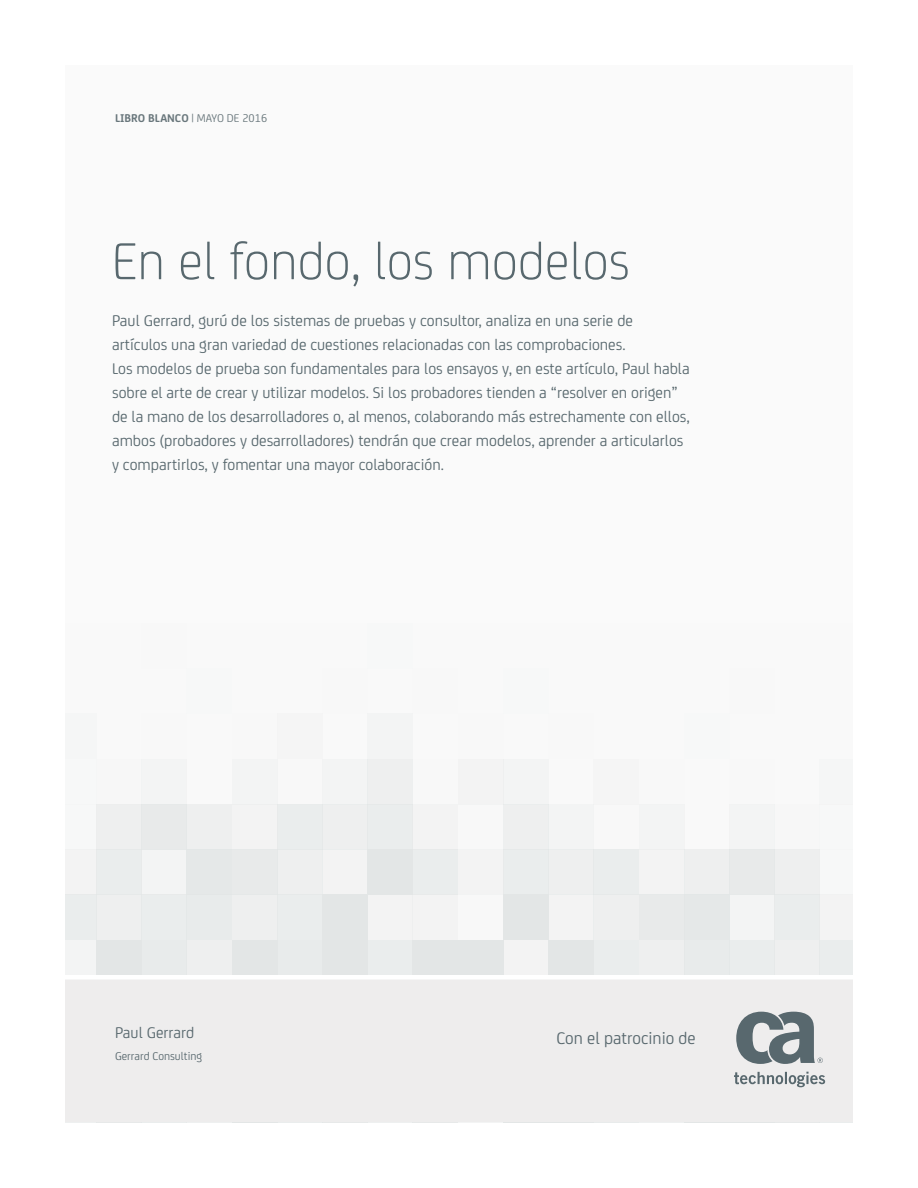
<style>
.page{position:relative;width:918px;height:1188px;background:#fff}
.page>*{position:absolute;margin:0;border:0;box-sizing:border-box;transform-origin:0 0}
.t1{font:300 55.5px "CA Sans";color:#58686e}
.t2{font:18px "CA Sans";color:#58686e}
.t3{font:16.5px/24px "CA Sans";color:#58686e}
.t4{font:700 12px "CA Sans";color:#58686e}
.t5{font:12px "CA Sans";color:#58686e}
.s1{font-weight:400}
</style>
<div class="page">
<div style="left:65px;top:65px;width:788px;height:1058px;background:#fafafa"></div>
<div style="left:277px;top:804px;width:45px;height:45px;background:#eaeded"></div>
<div style="left:277px;top:849px;width:45px;height:46px;background:#eeefef"></div>
<div style="left:277px;top:895px;width:45px;height:45px;background:#eaeded"></div>
<div style="left:277px;top:940px;width:45px;height:45px;background:#e8ebeb"></div>
<hr style="left:277px;top:1121px;width:45px;height:2px;background:#d1d9d9">
<div style="left:322px;top:759px;width:46px;height:45px;background:#f3f4f4"></div>
<div style="left:368px;top:714px;width:45px;height:45px;background:#f3f4f4"></div>
<div style="left:322px;top:804px;width:46px;height:45px;background:#eeefef"></div>
<div style="left:322px;top:849px;width:46px;height:46px;background:#f3f3f3"></div>
<div style="left:322px;top:895px;width:46px;height:45px;background:#e3e6e6"></div>
<div style="left:322px;top:940px;width:46px;height:45px;background:#e3e6e6"></div>
<hr style="left:322px;top:1121px;width:46px;height:2px;background:#d1d9d9">
<div style="left:368px;top:759px;width:45px;height:45px;background:#eeefef"></div>
<div style="left:368px;top:804px;width:45px;height:45px;background:#eaeded"></div>
<div style="left:368px;top:849px;width:45px;height:46px;background:#e3e6e6"></div>
<div style="left:368px;top:895px;width:45px;height:45px;background:#f3f3f3"></div>
<div style="left:368px;top:940px;width:45px;height:45px;background:#eaeded"></div>
<hr style="left:368px;top:1121px;width:45px;height:2px;background:#d1d9d9">
<div style="left:413px;top:804px;width:45px;height:45px;background:#f3f3f3"></div>
<div style="left:413px;top:849px;width:45px;height:46px;background:#eaeded"></div>
<div style="left:413px;top:895px;width:45px;height:45px;background:#f3f3f3"></div>
<div style="left:413px;top:940px;width:45px;height:45px;background:#e3e6e6"></div>
<hr style="left:413px;top:1121px;width:45px;height:2px;background:#d1d9d9">
<div style="left:458px;top:759px;width:45px;height:45px;background:#f3f3f3"></div>
<div style="left:277px;top:714px;width:45px;height:45px;background:#f5f5f5"></div>
<div style="left:458px;top:849px;width:45px;height:46px;background:#f3f3f3"></div>
<div style="left:458px;top:940px;width:45px;height:45px;background:#e3e6e6"></div>
<hr style="left:458px;top:1121px;width:45px;height:2px;background:#d1d9d9">
<div style="left:65px;top:849px;width:31px;height:46px;background:#f3f3f3"></div>
<div style="left:65px;top:895px;width:31px;height:45px;background:#eaeded"></div>
<div style="left:65px;top:940px;width:31px;height:45px;background:#f3f4f4"></div>
<hr style="left:65px;top:1121px;width:31px;height:2px;background:#d1d9d9">
<div style="left:96px;top:804px;width:46px;height:45px;background:#eeefef"></div>
<div style="left:65px;top:714px;width:31px;height:45px;background:#f5f6f6"></div>
<div style="left:96px;top:849px;width:46px;height:46px;background:#eaeded"></div>
<div style="left:96px;top:895px;width:46px;height:45px;background:#eeefef"></div>
<div style="left:96px;top:940px;width:46px;height:45px;background:#e3e6e6"></div>
<hr style="left:96px;top:1121px;width:46px;height:2px;background:#d1d9d9">
<div style="left:142px;top:759px;width:45px;height:45px;background:#f3f4f4"></div>
<div style="left:142px;top:804px;width:45px;height:45px;background:#e8eaea"></div>
<div style="left:142px;top:849px;width:45px;height:46px;background:#f3f4f4"></div>
<div style="left:142px;top:895px;width:45px;height:45px;background:#eaeded"></div>
<div style="left:142px;top:940px;width:45px;height:45px;background:#e8ebeb"></div>
<hr style="left:142px;top:1121px;width:45px;height:2px;background:#d1d9d9">
<div style="left:187px;top:804px;width:45px;height:45px;background:#eeefef"></div>
<div style="left:187px;top:849px;width:45px;height:46px;background:#e5e8e8"></div>
<div style="left:187px;top:895px;width:45px;height:45px;background:#e8ebeb"></div>
<div style="left:187px;top:940px;width:45px;height:45px;background:#eeefef"></div>
<hr style="left:187px;top:1121px;width:45px;height:2px;background:#d1d9d9">
<div style="left:232px;top:759px;width:45px;height:45px;background:#f3f4f4"></div>
<div style="left:232px;top:804px;width:45px;height:45px;background:#f3f3f3"></div>
<div style="left:232px;top:849px;width:45px;height:46px;background:#e8eaea"></div>
<div style="left:232px;top:895px;width:45px;height:45px;background:#eeefef"></div>
<div style="left:232px;top:940px;width:45px;height:45px;background:#e3e6e6"></div>
<hr style="left:232px;top:1121px;width:45px;height:2px;background:#d1d9d9">
<div style="left:594px;top:849px;width:45px;height:46px;background:#eaeded"></div>
<div style="left:594px;top:895px;width:45px;height:45px;background:#eeefef"></div>
<div style="left:594px;top:940px;width:45px;height:45px;background:#eaeded"></div>
<hr style="left:594px;top:1121px;width:45px;height:2px;background:#d1d9d9">
<div style="left:549px;top:804px;width:45px;height:45px;background:#f3f4f4"></div>
<div style="left:503px;top:759px;width:46px;height:45px;background:#f3f4f4"></div>
<div style="left:549px;top:849px;width:45px;height:46px;background:#eeefef"></div>
<div style="left:549px;top:895px;width:45px;height:45px;background:#f3f3f3"></div>
<div style="left:549px;top:940px;width:45px;height:45px;background:#e3e6e6"></div>
<hr style="left:549px;top:1121px;width:45px;height:2px;background:#d1d9d9">
<div style="left:503px;top:804px;width:46px;height:45px;background:#eeefef"></div>
<div style="left:503px;top:849px;width:46px;height:46px;background:#eaeded"></div>
<div style="left:503px;top:895px;width:46px;height:45px;background:#e3e6e6"></div>
<div style="left:503px;top:940px;width:46px;height:45px;background:#f3f3f3"></div>
<hr style="left:503px;top:1121px;width:46px;height:2px;background:#d1d9d9">
<div style="left:594px;top:759px;width:45px;height:45px;background:#f5f5f5"></div>
<div style="left:820px;top:895px;width:33px;height:45px;background:#f3f3f3"></div>
<div style="left:820px;top:940px;width:33px;height:45px;background:#eaeded"></div>
<hr style="left:820px;top:1121px;width:33px;height:2px;background:#d1d9d9">
<div style="left:775px;top:849px;width:45px;height:46px;background:#eeefef"></div>
<div style="left:820px;top:759px;width:33px;height:45px;background:#f5f6f6"></div>
<div style="left:775px;top:895px;width:45px;height:45px;background:#eaeded"></div>
<div style="left:775px;top:940px;width:45px;height:45px;background:#eeefef"></div>
<hr style="left:775px;top:1121px;width:45px;height:2px;background:#d1d9d9">
<div style="left:729px;top:804px;width:46px;height:45px;background:#f3f4f4"></div>
<div style="left:729px;top:849px;width:46px;height:46px;background:#e8eaea"></div>
<div style="left:729px;top:895px;width:46px;height:45px;background:#f3f4f4"></div>
<div style="left:729px;top:940px;width:46px;height:45px;background:#eaeded"></div>
<hr style="left:729px;top:1121px;width:46px;height:2px;background:#d1d9d9">
<div style="left:684px;top:849px;width:45px;height:46px;background:#eeefef"></div>
<div style="left:684px;top:895px;width:45px;height:45px;background:#e5e8e8"></div>
<div style="left:684px;top:940px;width:45px;height:45px;background:#e8ebeb"></div>
<hr style="left:684px;top:1121px;width:45px;height:2px;background:#d1d9d9">
<div style="left:639px;top:804px;width:45px;height:45px;background:#f3f4f4"></div>
<div style="left:639px;top:849px;width:45px;height:46px;background:#f3f3f3"></div>
<div style="left:639px;top:895px;width:45px;height:45px;background:#e8eaea"></div>
<div style="left:639px;top:940px;width:45px;height:45px;background:#eeefef"></div>
<hr style="left:639px;top:1121px;width:45px;height:2px;background:#d1d9d9">
<div style="left:65px;top:980px;width:788px;height:142px;background:#eeeded"></div>
<svg style="left:734px;top:1072px;width:91px;height:15px"></svg>
<svg style="left:736px;top:1012px;width:87px;height:52px"></svg>
<div style="left:64px;top:975px;width:790px;height:5px;background:#fff"></div>
<p class="t4" style="left:115px;top:109px;width:154px">LIBRO BLANCO <span class="s1">| Mayo de 2016</span></p>
<h1 class="t1" style="left:112px;top:222px;width:519px">En el fondo, los modelos</h1>
<p class="t3" style="left:112px;top:307px;width:579px">Paul Gerrard, gurú de los sistemas de pruebas y consultor, analiza en una serie de artículos una gran variedad de cuestiones relacionadas con las comprobaciones.<br>Los modelos de prueba son fundamentales para los ensayos y, en este artículo, Paul habla sobre el arte de crear y utilizar modelos. Si los probadores tienden a “resolver en origen” de la mano de los desarrolladores o, al menos, colaborando más estrechamente con ellos, ambos (probadores y desarrolladores) tendrán que crear modelos, aprender a articularlos y compartirlos, y fomentar una mayor colaboración.</p>
<p class="t3" style="left:115px;top:1020px;width:81px">Paul Gerrard</p>
<p class="t5" style="left:115px;top:1048px;width:89px">Gerrard Consulting</p>
<p class="t2" style="left:556px;top:1025px;width:141px">Con el patrocinio de</p>
</div>
